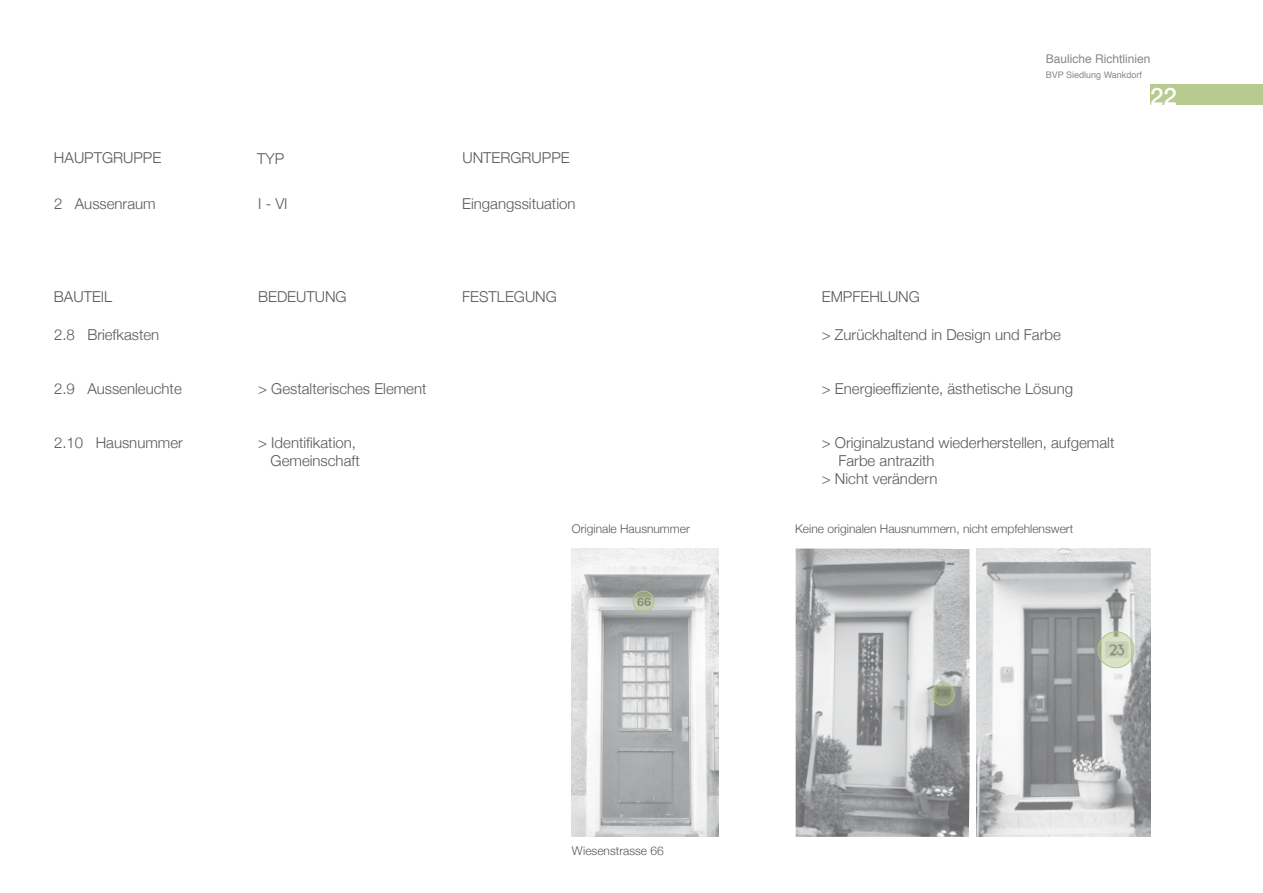
<style>
.page{position:relative;width:1263px;height:893px;background:#fff}
.page>*{position:absolute;margin:0;border:0;box-sizing:border-box;transform-origin:0 0}
.t1{font:500 24px "Helvetica Neue";color:#fff}
.t2{font:300 15px/18px "Helvetica Neue";color:#58585a;text-align:right}
.t3{font:300 12px "Helvetica Neue";color:#58585a}
.t4{font:12px "Helvetica";color:#87888a}
.t5{font:9px "Helvetica";color:#87888a}
</style>
<div class="page">
<div style="left:1150px;top:85px;width:113px;height:20px;background:#b8cb8e"></div>
<img style="left:572px;top:549px;width:147px;height:288px">
<img style="left:976px;top:549px;width:174px;height:288px">
<img style="left:796px;top:549px;width:173px;height:288px">
<div style="left:932px;top:682px;width:23px;height:24px;border:1px solid #b1c682;border-radius:50%"></div>
<svg style="left:932px;top:683px;width:22px;height:22px"></svg>
<div style="left:1098px;top:631px;width:36px;height:37px;border:1px solid #b1c682;border-radius:50%"></div>
<svg style="left:1098px;top:632px;width:36px;height:36px"></svg>
<svg style="left:633px;top:591px;width:21px;height:21px"></svg>
<p class="t4" style="left:1046px;top:50px;width:106px">Bauliche Richtlinien</p>
<p class="t5" style="left:1046px;top:68px;width:98px">BVP Siedlung Wankdorf</p>
<p class="t2" style="left:54px;top:148px;width:41px">Hauptgr</p>
<p class="t2" style="left:123px;top:148px;width:40px">uppe</p>
<p class="t2" style="left:257px;top:149px;width:27px">Typ</p>
<p class="t2" style="left:462px;top:148px;width:49px">Untergr</p>
<p class="t2" style="left:532px;top:148px;width:40px">uppe</p>
<p class="t2" style="left:54px;top:194px;width:103px">2 Aussenraum</p>
<p class="t2" style="left:258px;top:194px;width:29px">I - VI</p>
<p class="t2" style="left:462px;top:194px;width:115px">Eingangssituation</p>
<p class="t2" style="left:54px;top:286px;width:60px">Bauteil</p>
<p class="t2" style="left:258px;top:286px;width:87px">Bedeutung</p>
<p class="t2" style="left:462px;top:286px;width:93px">Festleg ung</p>
<p class="t2" style="left:822px;top:286px;width:11px">Empf</p>
<p class="t2" style="left:860px;top:286px;width:58px">ehlung</p>
<p class="t2" style="left:54px;top:325px;width:107px">2.8 Briefkasten</p>
<p class="t2" style="left:822px;top:325px;width:241px">&gt; Zurückhaltend in Design und Farbe</p>
<p class="t2" style="left:54px;top:379px;width:129px">2.9 Aussenleuchte</p>
<p class="t2" style="left:258px;top:379px;width:170px">&gt; Gestalterisches Element</p>
<p class="t2" style="left:822px;top:379px;width:253px">&gt; Energieeffiziente, ästhetische Lösung</p>
<p class="t2" style="left:54px;top:433px;width:130px">2.10 Hausnummer</p>
<p class="t2" style="left:258px;top:433px;width:103px">&gt; Identifikation,<br>Gemeinschaft</p>
<p class="t2" style="left:822px;top:433px;width:294px">&gt; Originalzustand wiederherstellen, aufgemalt</p>
<p class="t2" style="left:838px;top:451px;width:98px">Farbe antrazith</p>
<p class="t2" style="left:822px;top:469px;width:117px">&gt; Nicht verändern</p>
<p class="t3" style="left:572px;top:519px;width:120px">Originale Hausnummer</p>
<p class="t3" style="left:795px;top:519px;width:280px">Keine originalen Hausnummern, nicht empfehlenswert</p>
<h1 class="t1" style="left:1150px;top:77px;width:28px">22</h1>
<p class="t3" style="left:572px;top:841px;width:93px">Wiesenstrasse 66</p>
</div>
